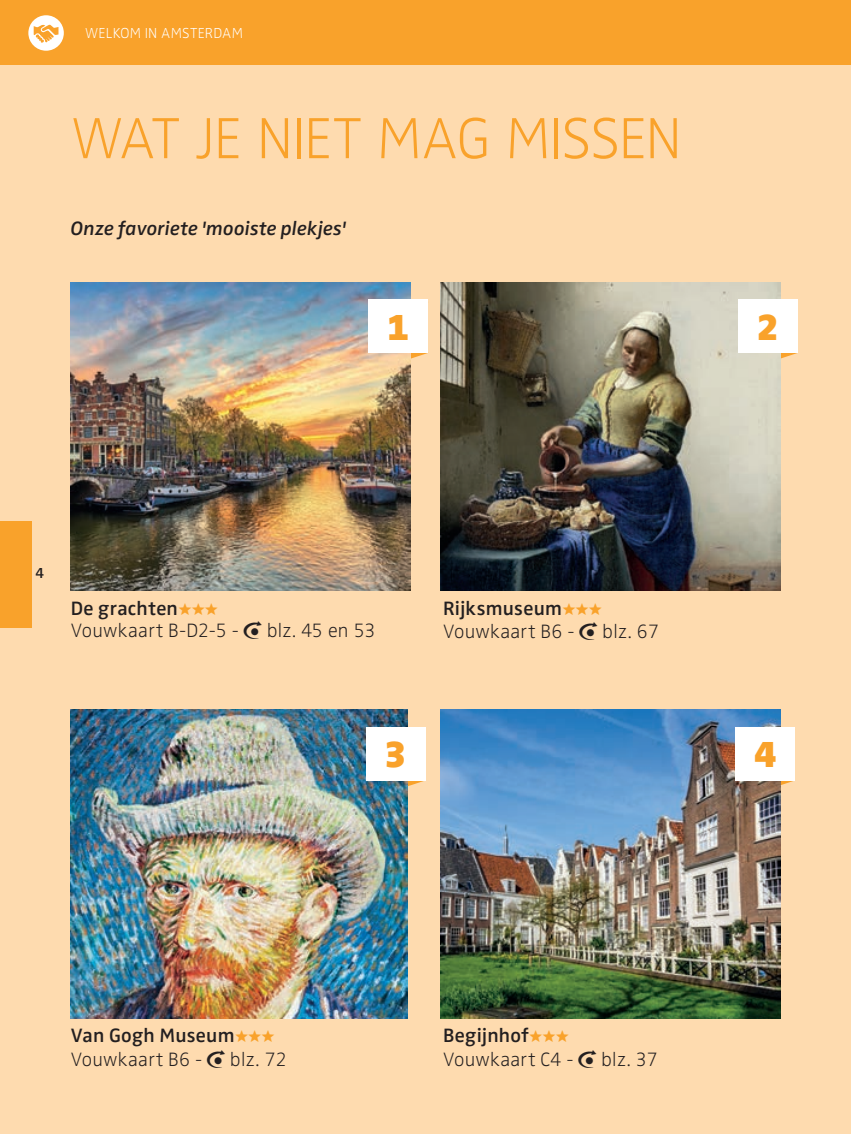
<style>
.page{position:relative;width:851px;height:1134px;background:#fff}
.page>*{position:absolute;margin:0;border:0;box-sizing:border-box;transform-origin:0 0}
.t1{font:60px "Zwo w 1";letter-spacing:-.025em;color:#f9a22b}
.t2{font:37.5px "Zwo w 8";color:#f9a22b}
.t3{font:20px "Zwo w 1";letter-spacing:.01em;color:#231f20}
.t4{font:20px "Zwo w 5";letter-spacing:.01em;color:#231f20}
.t5{font:20px "Zwo w 5 Italic";letter-spacing:.005em;color:#231f20}
.t6{font:15px "Zwo w 1";letter-spacing:.015em;color:#fff}
.t7{font:15px "Zwo w 5";color:#231f20}
.s1{font-family:"Michelin";color:#f9a22b}
.s2{font-family:"Michelin"}
</style>
<div class="page">
<div style="left:0;top:0;width:850px;height:1134px;background:#fedbaf"></div>
<div style="left:0;top:0;width:850px;height:65px;background:#f9a22b"></div>
<hr style="left:850px;top:0;width:1px;height:65px;background:#f9a22b">
<div style="left:29px;top:16px;width:34px;height:34px;background:#fff;border-radius:50%"></div>
<div style="left:28px;top:15px;width:36px;height:36px;border:2px solid #fff;border-radius:50%"></div>
<svg style="left:34px;top:25px;width:24px;height:18px"></svg>
<div style="left:0;top:522px;width:32px;height:106px;background:#f9a22b"></div>
<svg style="left:407px;top:725px;width:19px;height:74px"></svg>
<svg style="left:780px;top:298px;width:18px;height:73px"></svg>
<svg style="left:410px;top:298px;width:19px;height:73px"></svg>
<img style="left:440px;top:282px;width:340px;height:309px">
<img style="left:71px;top:710px;width:336px;height:308px">
<img style="left:71px;top:282px;width:339px;height:309px">
<div style="left:368px;top:300px;width:60px;height:53px;background:#fff"></div>
<div style="left:365px;top:727px;width:60px;height:53px;background:#fff"></div>
<div style="left:737px;top:300px;width:60px;height:53px;background:#fff"></div>
<svg style="left:780px;top:725px;width:15px;height:74px"></svg>
<img style="left:440px;top:710px;width:340px;height:308px">
<div style="left:735px;top:727px;width:60px;height:53px;background:#fff"></div>
<p class="t6" style="left:85px;top:24px;width:159px">WELKOM IN AMSTERDAM</p>
<h1 class="t1" style="left:71px;top:104px;width:612px">WAT JE NIET MAG MISSEN</h1>
<p class="t5" style="left:71px;top:216px;width:277px">Onze favoriete 'mooiste plekjes'</p>
<h2 class="t2" style="left:387px;top:305px;width:23px">1</h2>
<h2 class="t2" style="left:757px;top:305px;width:23px">2</h2>
<p class="t7" style="left:35px;top:564px;width:10px">4</p>
<p class="t4" style="left:71px;top:596px;width:149px">De grachten<span class="s1">aaa</span></p>
<p class="t3" style="left:71px;top:619px;width:306px">Vouwkaart B-D2-5 - <span class="s2">T</span> blz. 45 en 53</p>
<p class="t4" style="left:443px;top:596px;width:161px">Rijksmuseum<span class="s1">aaa</span></p>
<p class="t3" style="left:443px;top:620px;width:217px">Vouwkaart B6 - <span class="s2">T</span> blz. 67</p>
<h2 class="t2" style="left:385px;top:732px;width:23px">3</h2>
<h2 class="t2" style="left:754px;top:732px;width:23px">4</h2>
<p class="t4" style="left:71px;top:1024px;width:206px">Van Gogh Museum<span class="s1">aaa</span></p>
<p class="t3" style="left:71px;top:1048px;width:217px">Vouwkaart B6 - <span class="s2">T</span> blz. 72</p>
<p class="t4" style="left:443px;top:1024px;width:128px">Begijnhof<span class="s1">aaa</span></p>
<p class="t3" style="left:443px;top:1048px;width:216px">Vouwkaart C4 - <span class="s2">T</span> blz. 37</p>
</div>
